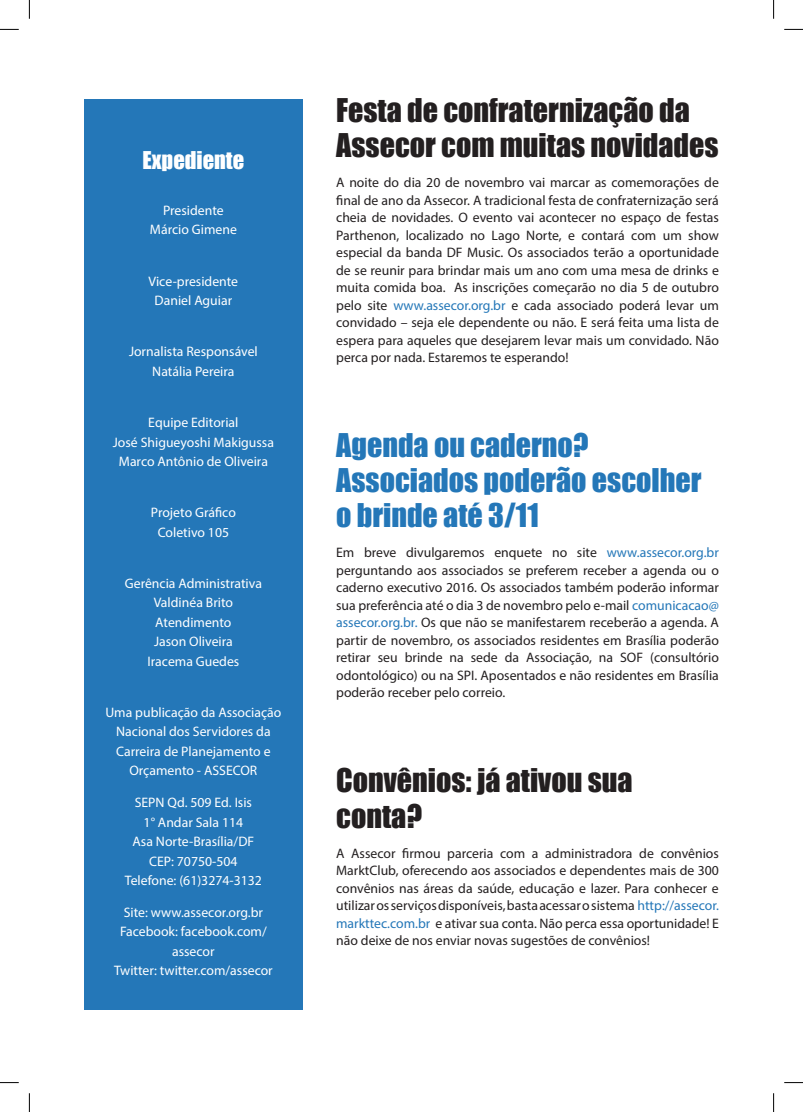
<style>
.page{position:relative;width:803px;height:1112px;background:#fff}
.page>*{position:absolute;margin:0;border:0;box-sizing:border-box;transform-origin:0 0}
.t1{font:30px/35px "Impact";color:#231f20}
.t2{font:30px/35px "Impact";color:#2477b8}
.t3{font:22.5px "Impact";color:#fff}
.t4{font:13.75px/17.5px "Myriad Pro";color:#231f20;text-align:justify}
.t5{font:13.75px/19.4px "Myriad Pro";color:#fff;text-align:center}
.s1{color:#2477b8}
</style>
<div class="page">
<div style="left:84px;top:99px;width:219px;height:910px;background:#2477b8"></div>
<svg style="left:0;top:29px;width:19px;height:1px"></svg>
<svg style="left:784px;top:29px;width:19px;height:1px"></svg>
<svg style="left:0;top:1082px;width:19px;height:1px"></svg>
<svg style="left:784px;top:1082px;width:19px;height:1px"></svg>
<svg style="left:29px;top:0;width:1px;height:19px"></svg>
<svg style="left:29px;top:1093px;width:1px;height:18px"></svg>
<svg style="left:773px;top:0;width:1px;height:19px"></svg>
<svg style="left:773px;top:1093px;width:1px;height:18px"></svg>
<h2 class="t3" style="left:143px;top:143px;width:103px">Expediente</h2>
<p class="t5" style="left:150px;top:200px;width:88px">Presidente<br>Márcio Gimene</p>
<p class="t5" style="left:149px;top:271px;width:91px">Vice-presidente<br>Daniel Aguiar</p>
<p class="t5" style="left:129px;top:342px;width:130px">Jornalista Responsável<br>Natália Pereira</p>
<p class="t5" style="left:113px;top:412px;width:163px">Equipe Editorial<br>José Shigueyoshi Makigussa<br>Marco Antônio de Oliveira</p>
<p class="t5" style="left:151px;top:502px;width:86px">Projeto Gráfico<br>Coletivo 105</p>
<p class="t5" style="left:125px;top:573px;width:139px">Gerência Administrativa<br>Valdinéa Brito<br>Atendimento<br>Jason Oliveira<br>Iracema Guedes</p>
<p class="t5" style="left:105px;top:702px;width:178px">Uma publicação da Associação<br>Nacional dos Servidores da<br>Carreira de Planejamento e<br>Orçamento - ASSECOR</p>
<p class="t5" style="left:125px;top:792px;width:139px">SEPN Qd. 509 Ed. Isis<br>1° Andar Sala 114<br>Asa Norte-Brasília/DF<br>CEP: 70750-504<br>Telefone: (61)3274-3132</p>
<p class="t5" style="left:114px;top:902px;width:160px">Site: www.assecor.org.br<br>Facebook: facebook.com/ assecor<br>Twitter: twitter.com/assecor</p>
<h1 class="t1" style="left:336px;top:92px;width:384px">Festa de confraternização da<br>Assecor com muitas novidades</h1>
<p class="t4" style="left:336px;top:173px;width:384px">A noite do dia 20 de novembro vai marcar as comemorações de final de ano da Assecor. A tradicional festa de confraternização será cheia de novidades. O evento vai acontecer no espaço de festas Parthenon, localizado no Lago Norte, e contará com um show especial da banda DF Music. Os associados terão a oportunidade de se reunir para brindar mais um ano com uma mesa de drinks e muita comida boa. As inscrições começarão no dia 5 de outubro pelo site <span class="s1">www.assecor.org.br</span> e cada associado poderá levar um convidado – seja ele dependente ou não. E será feita uma lista de espera para aqueles que desejarem levar mais um convidado. Não perca por nada. Estaremos te esperando!</p>
<h1 class="t2" style="left:336px;top:427px;width:367px">Agenda ou caderno?<br>Associados poderão escolher o brinde até 3/11</h1>
<p class="t4" style="left:336px;top:543px;width:384px">Em breve divulgaremos enquete no site <span class="s1">www.assecor.org.br </span>perguntando aos associados se preferem receber a agenda ou o caderno executivo 2016. Os associados também poderão informar sua preferência até o dia 3 de novembro pelo e-mail <span class="s1">comunicacao@ assecor.org.br.</span> Os que não se manifestarem receberão a agenda. A partir de novembro, os associados residentes em Brasília poderão retirar seu brinde na sede da Associação, na SOF (consultório odontológico) ou na SPI. Aposentados e não residentes em Brasília poderão receber pelo correio.</p>
<h1 class="t1" style="left:336px;top:762px;width:298px">Convênios: já ativou sua conta?</h1>
<p class="t4" style="left:336px;top:843px;width:384px">A Assecor firmou parceria com a administradora de convênios MarktClub, oferecendo aos associados e dependentes mais de 300 convênios nas áreas da saúde, educação e lazer. Para conhecer e utilizar os serviços disponíveis, basta acessar o sistema <span class="s1">http://assecor. markttec.com.br</span> e ativar sua conta. Não perca essa oportunidade! E não deixe de nos enviar novas sugestões de convênios!</p>
</div>
